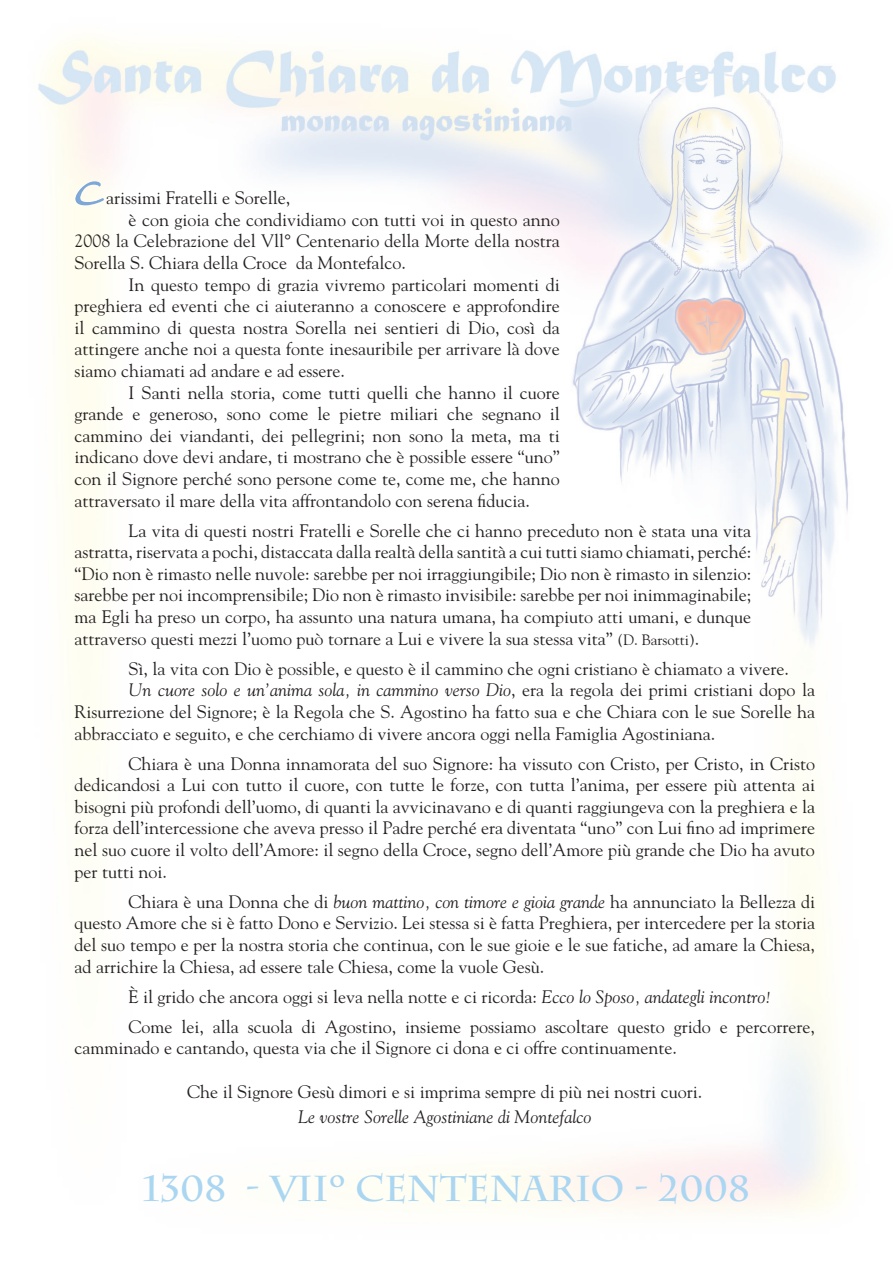
<style>
.page{position:relative;width:893px;height:1263px;background:#fff}
.page>*{position:absolute;margin:0;border:0;box-sizing:border-box;transform-origin:0 0}
.Normale{font:700 36px "Charlemagne";color:#aad6f2}
.Normale-2{font:18px/21.6px "Goudy";color:#231f20;text-align:justify}
.Normale-3{font:italic 18px "Goudy";color:#231f20}
.s1{font-family:"Present";font-size:36px;color:#7ca7d8}
.s2{font-size:15px}
.s3{font-style:italic}
</style>
<div class="page">
<img style="left:38px;top:38px;width:834px;height:1174px">
<svg style="left:75px;top:181px;width:30px;height:25px"></svg>
<p class="Normale-2" style="left:75px;top:186px;width:217px"><span class="s1">C</span> arissimi Fratelli e Sorelle,</p>
<p class="Normale-2" style="left:75px;top:208px;width:487px;text-indent:54px">è con gioia che condividiamo con tutti voi in questo anno 2008 la Celebrazione del Vll° Centenario della Morte della nostra Sorella S. Chiara della Croce da Montefalco.</p>
<p class="Normale-2" style="left:75px;top:273px;width:487px;text-indent:54px">In questo tempo di grazia vivremo particolari momenti di preghiera ed eventi che ci aiuteranno a conoscere e approfondire il cammino di questa nostra Sorella nei sentieri di Dio, così da attingere anche noi a questa fonte inesauribile per arrivare là dove siamo chiamati ad andare e ad essere.</p>
<p class="Normale-2" style="left:75px;top:381px;width:487px;text-indent:54px">I Santi nella storia, come tutti quelli che hanno il cuore grande e generoso, sono come le pietre miliari che segnano il cammino dei viandanti, dei pellegrini; non sono la meta, ma ti indicano dove devi andare, ti mostrano che è possible essere “uno” con il Signore perché sono persone come te, come me, che hanno attraversato il mare della vita affrontandolo con serena fiducia.</p>
<p class="Normale-2" style="left:75px;top:519px;width:678px;text-indent:54px">La vita di questi nostri Fratelli e Sorelle che ci hanno preceduto non è stata una vita astratta, riservata a pochi, distaccata dalla realtà della santità a cui tutti siamo chiamati, perché: “Dio non è rimasto nelle nuvole: sarebbe per noi irraggiungibile; Dio non è rimasto in silenzio: sarebbe per noi incomprensibile; Dio non è rimasto invisibile: sarebbe per noi inimmaginabile; ma Egli ha preso un corpo, ha assunto una natura umana, ha compiuto atti umani, e dunque attraverso questi mezzi l’uomo può tornare a Lui e vivere la sua stessa vita” <span class="s2">(D. Barsotti)</span>.</p>
<p class="Normale-2" style="left:129px;top:657px;width:662px">Sì, la vita con Dio è possible, e questo è il cammino che ogni cristiano è chiamato a vivere.</p>
<p class="Normale-2" style="left:75px;top:679px;width:742px;text-indent:54px"><span class="s3">Un cuore solo e un’anima sola, in cammino verso Dio</span>, era la regola dei primi cristiani dopo la Risurrezione del Signore; è la Regola che S. Agostino ha fatto sua e che Chiara con le sue Sorelle ha abbracciato e seguito, e che cerchiamo di vivere ancora oggi nella Famiglia Agostiniana.</p>
<p class="Normale-2" style="left:75px;top:752px;width:742px;text-indent:54px">Chiara è una Donna innamorata del suo Signore: ha vissuto con Cristo, per Cristo, in Cristo dedicandosi a Lui con tutto il cuore, con tutte le forze, con tutta l’anima, per essere più attenta ai bisogni più profondi dell’uomo, di quanti la avvicinavano e di quanti raggiungeva con la preghiera e la forza dell’intercessione che aveva presso il Padre perché era diventata “uno” con Lui fino ad imprimere nel suo cuore il volto dell’Amore: il segno della Croce, segno dell’Amore più grande che Dio ha avuto per tutti noi.</p>
<p class="Normale-2" style="left:75px;top:890px;width:742px;text-indent:54px">Chiara è una Donna che di <span class="s3">buon mattino, con timore e gioia grande</span> ha annunciato la Bellezza di questo Amore che si è fatto Dono e Servizio. Lei stessa si è fatta Preghiera, per intercedere per la storia del suo tempo e per la nostra storia che continua, con le sue gioie e le sue fatiche, ad amare la Chiesa, ad arrichire la Chiesa, ad essere tale Chiesa, come la vuole Gesù.</p>
<p class="Normale-2" style="left:129px;top:985px;width:644px">È il grido che ancora oggi si leva nella notte e ci ricorda: <span class="s3">Ecco lo Sposo, andategli incontro!</span></p>
<p class="Normale-2" style="left:75px;top:1015px;width:742px;text-indent:54px">Come lei, alla scuola di Agostino, insieme possiamo ascoltare questo grido e percorrere, camminado e cantando, questa via che il Signore ci dona e ci offre continuamente.</p>
<p class="Normale-2" style="left:187px;top:1080px;width:516px">Che il Signore Gesù dimori e si imprima sempre di più nei nostri cuori.</p>
<p class="Normale-3" style="left:298px;top:1106px;width:295px">Le vostre Sorelle Agostiniane di Montefalco</p>
<p class="Normale" style="left:143px;top:1168px;width:609px">1308 - VIIº CENTENARIO - 2008</p>
</div>
